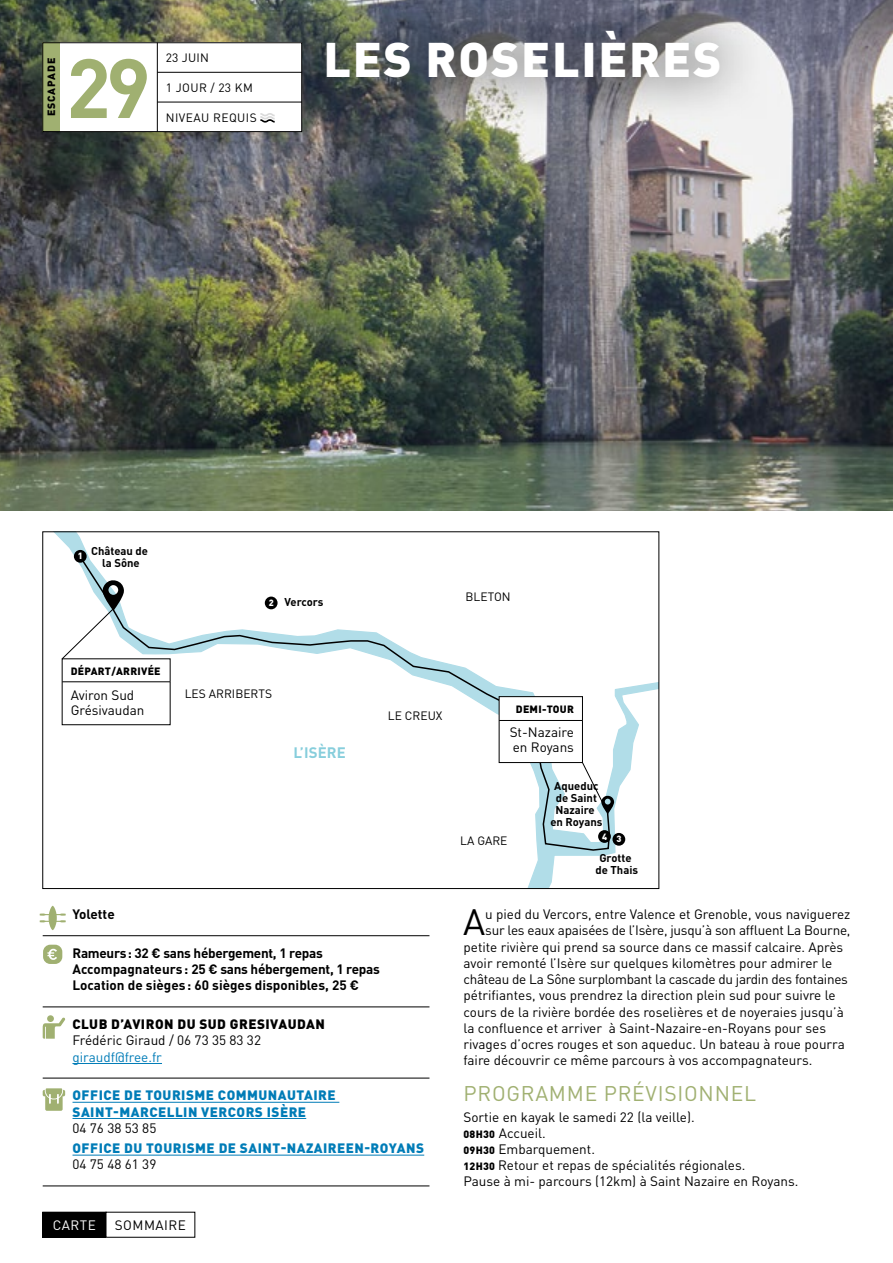
<style>
.page{position:relative;width:893px;height:1263px;background:#fff}
.page>*{position:absolute;margin:0;border:0;box-sizing:border-box;transform-origin:0 0}
.t1{font:700 82.5px "DINOT";color:#a0b071}
.t2{font:900 48px "DINOT";letter-spacing:.035em;color:#fff}
.t3{font:36.3px "DINOT";color:#000}
.t4{font:21px "DINOT";letter-spacing:.035em;color:#a0b071}
.t5{font:700 15px "DINOT";letter-spacing:.01em;color:#87cedc}
.t6{font:13.5px/16.2px "DINOT";color:#000}
.t7{font:700 13.5px/16.2px "DINOT";letter-spacing:-.02em;color:#000}
.t8{font:13.5px "DINOT";letter-spacing:-.02em;color:#000}
.t9{font:900 13.5px/16.2px "DINOT";letter-spacing:.035em;color:#007cb7}
.t10{font:900 13.5px "DINOT";letter-spacing:.035em;color:#000}
.t11{font:13.5px "DINOT";color:#007cb7}
.t12{font:13.5px "DINOT";letter-spacing:.035em;color:#000}
.t13{font:700 13.5px "DINOT";color:#000}
.t14{font:13.5px "DINOT";letter-spacing:.035em;color:#fff}
.t15{font:12px "DINOT";color:#000}
.t16{font:12px "DINOT";letter-spacing:.035em;color:#000}
.t17{font:700 11.25px/12px "DINOT";color:#000;text-align:center}
.t18{font:900 10.5px "DINOT";letter-spacing:.025em;color:#000}
.t19{font:900 10.5px "DINOT";letter-spacing:.085em;color:#000}
.t20{font:900 9px "DINOT";color:#fff}
.s1{font-weight:900;font-size:10.5px}
</style>
<div class="page">
<div style="left:43px;top:1212px;width:63px;height:25px;background:#000"></div>
<img style="left:0;top:0;width:893px;height:510px">
<svg style="left:55px;top:533px;width:602px;height:354px"></svg>
<svg style="left:111px;top:607px;width:500px;height:244px"></svg>
<div style="left:499px;top:697px;width:83px;height:65px;background:#fff"></div>
<div style="left:499px;top:696px;width:84px;height:67px;border:1px solid #000"></div>
<hr style="left:499px;top:720px;width:83px;height:1px;background:#000">
<svg style="left:582px;top:762px;width:32px;height:52px"></svg>
<div style="left:62px;top:659px;width:108px;height:66px;background:#fff"></div>
<hr style="left:62px;top:681px;width:108px;height:1px;background:#000">
<svg style="left:62px;top:556px;width:62px;height:103px"></svg>
<div style="left:74px;top:550px;width:13px;height:13px;background:#000;border-radius:50%"></div>
<div style="left:265px;top:597px;width:13px;height:12px;background:#000;border-radius:50%"></div>
<div style="left:612px;top:833px;width:13px;height:13px;background:#000;border-radius:50%"></div>
<div style="left:598px;top:830px;width:13px;height:13px;background:#000;border-radius:50%"></div>
<hr style="left:43px;top:935px;width:386px;height:1px;background:#000">
<hr style="left:43px;top:1007px;width:386px;height:1px;background:#000">
<hr style="left:72px;top:1063px;width:90px;height:1px;background:#007cb7">
<hr style="left:43px;top:1078px;width:386px;height:1px;background:#000">
<hr style="left:73px;top:1102px;width:266px;height:1px;background:#007cb7">
<hr style="left:73px;top:1118px;width:233px;height:1px;background:#007cb7">
<hr style="left:73px;top:1155px;width:351px;height:1px;background:#007cb7">
<hr style="left:43px;top:1186px;width:386px;height:1px;background:#000">
<div style="left:280px;top:0;width:485px;height:124px;background:#000;opacity:.75"></div>
<svg style="left:40px;top:906px;width:26px;height:24px"></svg>
<svg style="left:43px;top:945px;width:19px;height:19px"></svg>
<svg style="left:43px;top:1015px;width:22px;height:24px"></svg>
<div style="left:43px;top:43px;width:259px;height:89px;background:#fff"></div>
<div style="left:43px;top:43px;width:17px;height:89px;background:#a0b071"></div>
<hr style="left:157px;top:43px;width:1px;height:89px;background:#000">
<hr style="left:157px;top:72px;width:145px;height:1px;background:#000">
<hr style="left:157px;top:102px;width:145px;height:1px;background:#000">
<svg style="left:260px;top:113px;width:15px;height:10px"></svg>
<div style="left:43px;top:43px;width:259px;height:89px;border:1px solid #000"></div>
<svg style="left:43px;top:1088px;width:22px;height:23px"></svg>
<p class="t19" style="left:44px;top:116px;width:60px;rotate:-90deg">ESCAPADE</p>
<h1 class="t1" style="left:66px;top:32px;width:86px">29</h1>
<p class="t15" style="left:166px;top:49px;width:45px">23 JUIN</p>
<p class="t15" style="left:166px;top:79px;width:89px">1 JOUR / 23 KM</p>
<p class="t16" style="left:166px;top:109px;width:92px">NIVEAU REQUIS</p>
<h2 class="t2" style="left:323px;top:27px;width:400px">LES ROSELIÈRES</h2>
<p class="t20" style="left:78px;top:550px;width:7px">1</p>
<p class="t17" style="left:91px;top:545px;width:59px">Château de la Sône</p>
<p class="t18" style="left:71px;top:664px;width:92px">DÉPART/ARRIVÉE</p>
<p class="t6" style="left:71px;top:687px;width:75px;line-height:15px">Aviron Sud<br>Grésivaudan</p>
<p class="t20" style="left:269px;top:597px;width:7px">2</p>
<p class="t17" style="left:285px;top:595px;width:40px">Vercors</p>
<p class="t15" style="left:185px;top:686px;width:89px">LES ARRIBERTS</p>
<p class="t5" style="left:293px;top:742px;width:54px">L’ISÈRE</p>
<p class="t15" style="left:466px;top:589px;width:47px">BLETON</p>
<p class="t15" style="left:388px;top:707px;width:56px">LE CREUX</p>
<p class="t18" style="left:516px;top:702px;width:60px">DEMI-TOUR</p>
<p class="t6" style="left:510px;top:724px;width:66px;line-height:15px">St-Nazaire en Royans</p>
<p class="t15" style="left:460px;top:833px;width:49px">LA GARE</p>
<p class="t17" style="left:550px;top:780px;width:54px">Aqueduc de Saint<br>Nazaire en Royans</p>
<p class="t20" style="left:602px;top:830px;width:7px">4</p>
<p class="t20" style="left:616px;top:833px;width:7px">3</p>
<p class="t17" style="left:595px;top:851px;width:44px">Grotte de Thais</p>
<p class="t13" style="left:72px;top:905px;width:44px">Yolette</p>
<p class="t7" style="left:72px;top:944px;width:309px">Rameurs: 32 € sans hébergement, 1 repas<br>Accompagnateurs: 25 € sans hébergement, 1 repas<br>Location de sièges: 60 sièges disponibles, 25 €</p>
<p class="t10" style="left:73px;top:1015px;width:254px">CLUB D’AVIRON DU SUD GRESIVAUDAN</p>
<p class="t6" style="left:72px;top:1032px;width:190px">Frédéric Giraud / 06 73 35 83 32</p>
<p class="t11" style="left:72px;top:1047px;width:91px">giraudf@free.fr</p>
<p class="t9" style="left:73px;top:1087px;width:265px">OFFICE DE TOURISME COMMUNAUTAIRE<br>SAINT-MARCELLIN VERCORS ISÈRE</p>
<p class="t6" style="left:72px;top:1119px;width:85px">04 76 38 53 85</p>
<p class="t9" style="left:73px;top:1140px;width:353px">OFFICE DU TOURISME DE SAINT-NAZAIREEN-ROYANS</p>
<p class="t6" style="left:72px;top:1156px;width:85px">04 75 48 61 39</p>
<p class="t14" style="left:53px;top:1216px;width:44px">CARTE</p>
<p class="t12" style="left:115px;top:1216px;width:73px">SOMMAIRE</p>
<h3 class="t3" style="left:463px;top:898px;width:24px">A</h3>
<p class="t6" style="left:485px;top:906px;width:367px">u pied du Vercors, entre Valence et Grenoble, vous naviguerez</p>
<p class="t8" style="left:485px;top:921px;width:367px">sur les eaux apaisées de l’Isère, jusqu’à son affluent La Bourne,</p>
<p class="t6" style="left:463px;top:938px;width:381px">petite rivière qui prend sa source dans ce massif calcaire. Après</p>
<p class="t6" style="left:463px;top:954px;width:370px">avoir remonté l’Isère sur quelques kilomètres pour admirer le</p>
<p class="t8" style="left:463px;top:970px;width:386px">château de La Sône surplombant la cascade du jardin des fontaines</p>
<p class="t6" style="left:463px;top:987px;width:374px">pétrifiantes, vous prendrez la direction plein sud pour suivre le</p>
<p class="t6" style="left:463px;top:1003px;width:382px">cours de la rivière bordée des roselières et de noyeraies jusqu’à</p>
<p class="t6" style="left:463px;top:1019px;width:364px">la confluence et arriver à Saint-Nazaire-en-Royans pour ses</p>
<p class="t6" style="left:463px;top:1035px;width:383px">rivages d’ocres rouges et son aqueduc. Un bateau à roue pourra</p>
<p class="t6" style="left:463px;top:1051px;width:350px">faire découvrir ce même parcours à vos accompagnateurs.</p>
<h3 class="t4" style="left:464px;top:1079px;width:294px">PROGRAMME PRÉVISIONNEL</h3>
<p class="t6" style="left:463px;top:1108px;width:336px">Sortie en kayak le samedi 22 (la veille).<br><span class="s1">08H30</span> Accueil.<br><span class="s1">09H30</span> Embarquement.<br><span class="s1">12H30</span> Retour et repas de spécialités régionales.<br>Pause à mi- parcours (12km) à Saint Nazaire en Royans.</p>
</div>
